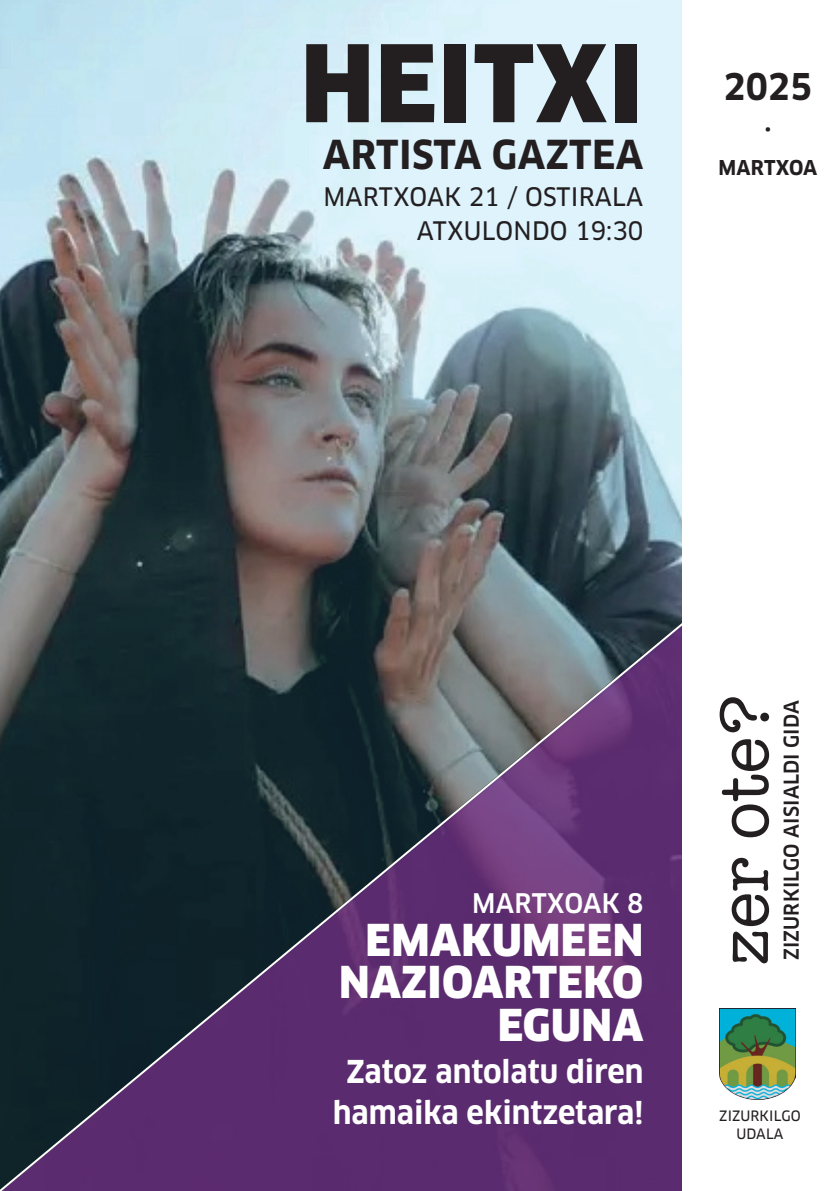
<style>
.page{position:relative;width:840px;height:1191px;background:#fff}
.page>*{position:absolute;margin:0;border:0;box-sizing:border-box;transform-origin:0 0}
.t1{font:900 104px "Clan OT";letter-spacing:.01em;color:#231f20;scale:.96 1}
.t2{font:70px "American Typewriter";color:#231f20}
.t3{font:900 43px/43px "Clan OT";letter-spacing:.01em;color:#fff;text-align:right;scale:.96 1}
.t4{font:700 39px "Clan OT";letter-spacing:.01em;color:#231f20;scale:.96 1}
.t5{font:700 36px "Clan OT";color:#231f20;scale:.96 1}
.t6{font:700 30.8px/41.2px "Clan OT";color:#fff;text-align:center;scale:.96 1}
.t7{font:500 26.4px "Clan OT";letter-spacing:.01em;color:#fff;scale:.96 1}
.t8{font:25px/33.2px "Clan OT News";letter-spacing:.01em;color:#231f20;text-align:right;scale:.96 1}
.t9{font:700 25px "Clan OT";color:#231f20;scale:.96 1}
.t10{font:500 20px "Clan OT";letter-spacing:.01em;color:#231f20;scale:.96 1}
.t11{font:700 20px "Clan OT";letter-spacing:.005em;color:#231f20;scale:.96 1}
.t12{font:14px/18px "Clan OT News";letter-spacing:.01em;color:#231f20;text-align:center;scale:.96 1}
</style>
<div class="page">
<img style="left:0;top:0;width:682px;height:479px">
<svg style="left:0;top:479px;width:682px;height:142px;background:#4f575b"></svg>
<svg style="left:0;top:621px;width:682px;height:570px;background:#413256"></svg>
<img style="left:719px;top:1008px;width:76px;height:92px">
<h1 class="t1" style="left:300px;top:22px;width:358px">HEITXI</h1>
<p class="t4" style="left:322px;top:132px;width:335px">ARTISTA GAZTEA</p>
<p class="t8" style="left:323px;top:181px;width:335px">MARTXOAK 21 / OSTIRALA<br>ATXULONDO 19:30</p>
<p class="t5" style="left:723px;top:66px;width:94px">2025</p>
<p class="t9" style="left:764px;top:114px;width:9px">·</p>
<p class="t11" style="left:718px;top:156px;width:104px">MARTXOA</p>
<p class="t7" style="left:472px;top:887px;width:180px">MARTXOAK 8</p>
<h3 class="t3" style="left:339px;top:918px;width:318px">EMAKUMEEN<br>NAZIOARTEKO<br>EGUNA</h3>
<p class="t6" style="left:332px;top:1051px;width:325px">Zatoz antolatu diren hamaika ekintzetara!</p>
<h2 class="t2" style="left:690px;top:965px;width:272px;rotate:-90deg">zer ote?</h2>
<p class="t10" style="left:779px;top:960px;width:272px;rotate:-90deg">ZIZURKILGO AISIALDI GIDA</p>
<p class="t12" style="left:718px;top:1107px;width:86px">ZIZURKILGO<br>UDALA</p>
</div>
